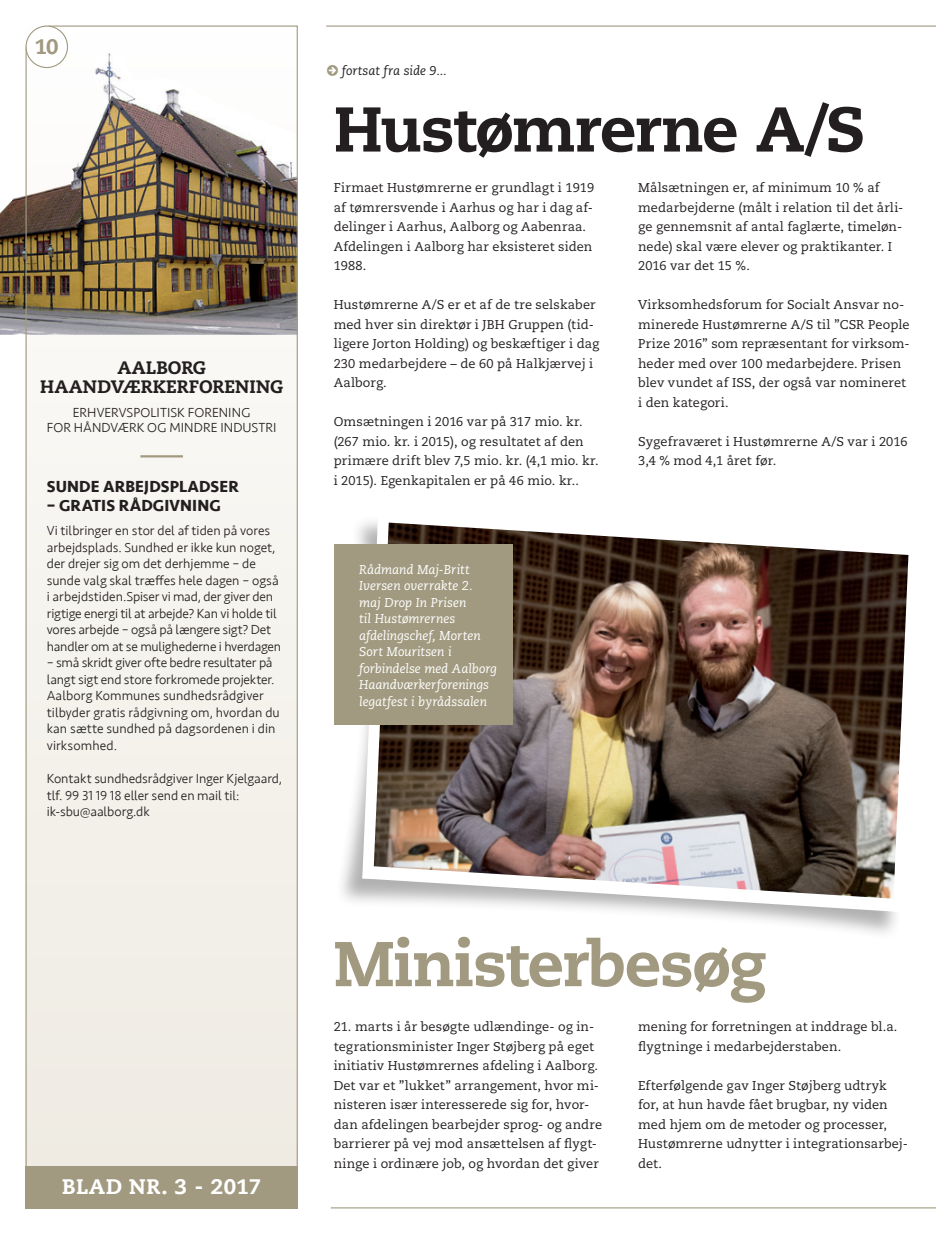
<style>
.page{position:relative;width:936px;height:1234px;background:#fff}
.page>*{position:absolute;margin:0;border:0;box-sizing:border-box;transform-origin:0 0}
.t1{font:800 63px "Caecilia LT";letter-spacing:-.03em;color:#231f20}
.t2{font:800 63px "Caecilia LT";letter-spacing:-.025em;color:#a19a80}
.t3{font:800 21px "Caecilia LT";letter-spacing:.02em;color:#fff}
.t4{font:800 21px "Caecilia LT";color:#a19a80}
.t5{font:800 18px/19.5px "Caecilia LT";letter-spacing:.005em;color:#231f20;text-align:center}
.t6{font:700 16.5px "Seravek";letter-spacing:.01em;color:#231f20}
.t7{font:300 13.5px/16.5px "Seravek";letter-spacing:-.005em;color:#231f20}
.t8{font:12.75px/19.5px "Caecilia LT";letter-spacing:.01em;color:#231f20}
.t9{font:italic 12.75px/16.5px "Caecilia";color:#fff}
.t10{font:italic 12.75px "Caecilia LT";color:#231f20}
</style>
<div class="page">
<img style="left:0;top:196px;width:25px;height:138px">
<svg style="left:25px;top:25px;width:273px;height:1183px"></svg>
<hr style="left:140px;top:455px;width:43px;height:2px;background:#a19a80">
<hr style="left:326px;top:26px;width:609px;height:1px;background:#a19a80">
<hr style="left:331px;top:1206px;width:604px;height:2px;background:#a19a80">
<div style="left:334px;top:514px;width:582px;height:425px;background:#231f20;opacity:.35"></div>
<svg style="left:362px;top:514px;width:554px;height:397px"></svg>
<img style="left:374px;top:522px;width:534px;height:376px">
<div style="left:333px;top:544px;width:179px;height:180px;background:#a19a80"></div>
<div style="left:26px;top:26px;width:41px;height:41px;background:#fff;border-radius:50%"></div>
<div style="left:26px;top:26px;width:42px;height:42px;border:1px solid #a19a80;border-radius:50%"></div>
<h2 class="t4" style="left:35px;top:33px;width:25px">10</h2>
<h3 class="t5" style="left:40px;top:357px;width:244px">AALBORG<br>HAANDVÆRKERFORENING</h3>
<p class="t7" style="left:47px;top:405px;width:231px;line-height:15px;text-align:center">ERHVERVSPOLITISK FORENING<br>FOR HÅNDVÆRK OG MINDRE INDUSTRI</p>
<p class="t6" style="left:47px;top:473px;width:194px">SUNDE ARBEJDSPLADSER</p>
<p class="t6" style="left:47px;top:492px;width:176px">– GRATIS RÅDGIVNING</p>
<p class="t7" style="left:47px;top:522px;width:236px">Vi tilbringer en stor del af tiden på vores arbejdsplads. Sundhed er ikke kun noget, der drejer sig om det derhjemme – de sunde valg skal træffes hele dagen – også i arbejdstiden.Spiser vi mad, der giver den rigtige energi til at arbejde? Kan vi holde til vores arbejde – også på længere sigt? Det handler om at se mulighederne i hverdagen</p>
<p class="t7" style="left:47px;top:654px;width:234px">– små skridt giver ofte bedre resultater på langt sigt end store forkromede projekter.<br>Aalborg Kommunes sundhedsrådgiver tilbyder gratis rådgivning om, hvordan du kan sætte sundhed på dagsordenen i din virksomhed.</p>
<p class="t7" style="left:47px;top:770px;width:237px">Kontakt sundhedsrådgiver Inger Kjelgaard, tlf. 99 31 19 18 eller send en mail til: ik-sbu@aalborg.dk</p>
<h2 class="t3" style="left:62px;top:1172px;width:200px">BLAD NR. 3 - 2017</h2>
<p class="t10" style="left:342px;top:63px;width:106px">fortsat fra side 9...</p>
<h1 class="t1" style="left:333px;top:90px;width:533px">Hustømrerne A/S</h1>
<p class="t8" style="left:333px;top:178px;width:262px">Firmaet Hustømrerne er grundlagt i 1919 af tømrersvende i Aarhus og har i dag af&shy;delinger i Aarhus, Aalborg og Aabenraa.<br>Afdelingen i Aalborg har eksisteret siden 1988.</p>
<p class="t8" style="left:333px;top:295px;width:267px">Hustømrerne A/S er et af de tre selskaber med hver sin direktør i JBH Gruppen (tid&shy;ligere Jorton Holding) og beskæftiger i dag 230 medarbejdere – de 60 på Halkjærvej i Aalborg.</p>
<p class="t8" style="left:333px;top:412px;width:266px">Omsætningen i 2016 var på 317 mio. kr. (267 mio. kr. i 2015), og resultatet af den primære drift blev 7,5 mio. kr. (4,1 mio. kr. i 2015). Egenkapitalen er på 46 mio. kr..</p>
<p class="t9" style="left:359px;top:561px;width:139px">Rådmand Maj-Britt<br>Iversen overrakte 2. maj Drop In Prisen<br>til Hustømrernes afdelingschef, Morten<br>Sort Mouritsen i forbindelse med Aalborg<br>Haandværkerforenings legatfest i byrådssalen</p>
<p class="t8" style="left:638px;top:178px;width:267px">Målsætningen er, af minimum 10 % af medarbejderne (målt i relation til det årli&shy;ge gennemsnit af antal faglærte, timeløn&shy;nede) skal være elever og praktikanter. I 2016 var det 15 %.</p>
<p class="t8" style="left:638px;top:295px;width:273px">Virksomhedsforum for Socialt Ansvar no&shy;minerede Hustømrerne A/S til ”CSR People Prize 2016” som repræsentant for virksom&shy;heder med over 100 medarbejdere. Prisen blev vundet af ISS, der også var nomineret i den kategori.</p>
<p class="t8" style="left:638px;top:432px;width:271px">Sygefraværet i Hustømrerne A/S var i 2016<br>3,4 % mod 4,1 året før.</p>
<h1 class="t2" style="left:333px;top:924px;width:434px">Ministerbesøg</h1>
<p class="t8" style="left:333px;top:1017px;width:270px">21. marts i år besøgte udlændinge- og in&shy;tegrationsminister Inger Støjberg på eget initiativ Hustømrernes afdeling i Aalborg.<br>Det var et ”lukket” arrangement, hvor mi&shy;nisteren især interesserede sig for, hvor&shy;dan afdelingen bearbejder sprog- og andre barrierer på vej mod ansættelsen af flygt&shy;ninge i ordinære job, og hvordan det giver</p>
<p class="t8" style="left:638px;top:1017px;width:261px">mening for forretningen at inddrage bl.a. flygtninge i medarbejderstaben.</p>
<p class="t8" style="left:638px;top:1075px;width:271px">Efterfølgende gav Inger Støjberg udtryk for, at hun havde fået brugbar, ny viden med hjem om de metoder og processer, Hustømrerne udnytter i integrationsarbej&shy;det.</p>
</div>
